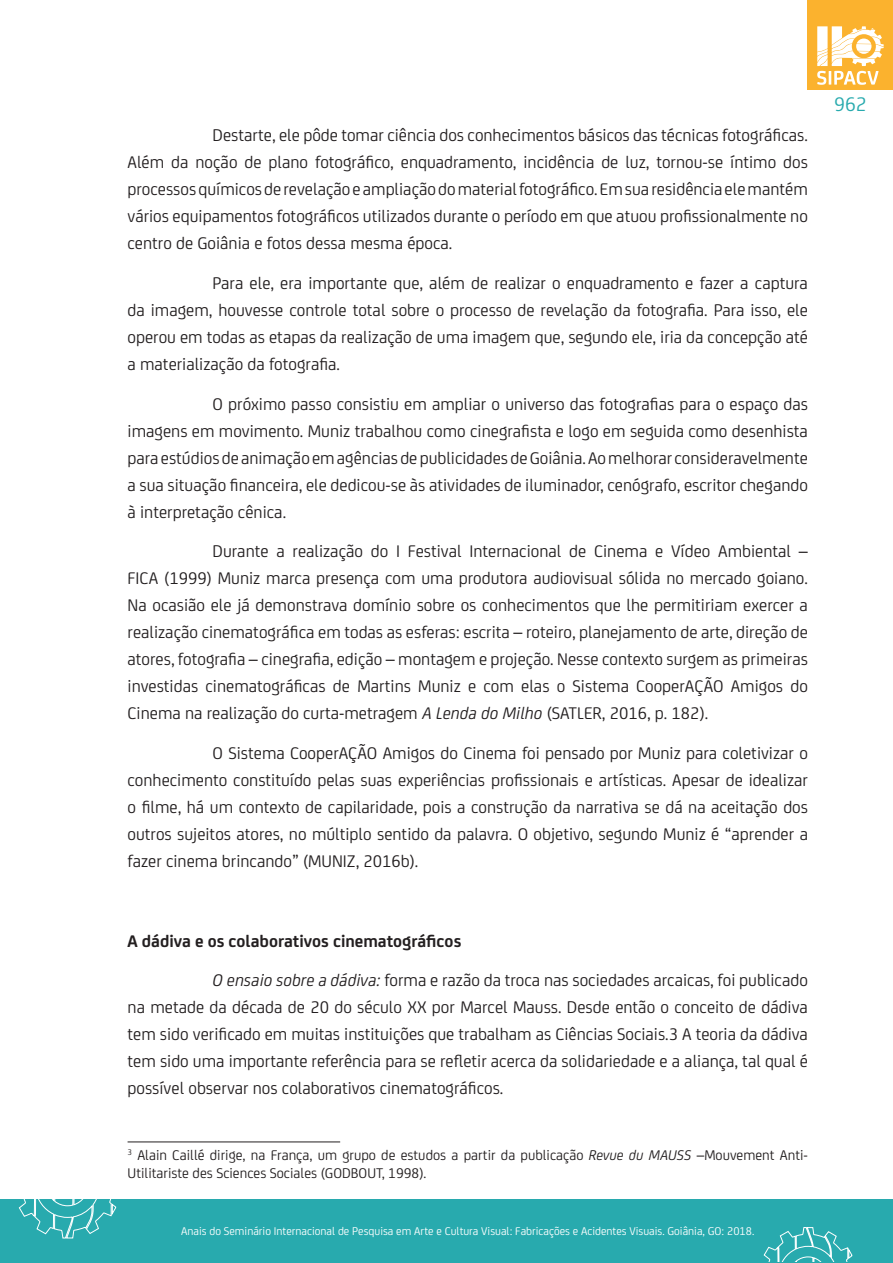
<style>
.page{position:relative;width:893px;height:1263px;background:#fff}
.page>*{position:absolute;margin:0;border:0;box-sizing:border-box;transform-origin:0 0}
.t1{font:21px "FS Joey";color:#28aaae}
.texto_corrido{font:18px/27px "FS Joey";color:#231f20;text-align:justify}
.texto_corrido-2{font:700 18px "FS Joey";color:#231f20}
.notas_de_rodapé{font:15px/18px "FS Joey";color:#231f20}
.t2{font:12px "FS Joey";color:#fff}
.s1{font-style:italic}
</style>
<div class="page">
<div style="left:808px;top:0;width:85px;height:89px;background:#fbb22e"></div>
<svg style="left:817px;top:26px;width:67px;height:59px"></svg>
<div style="left:0;top:1199px;width:893px;height:64px;background:#28aaae"></div>
<svg style="left:18px;top:1199px;width:99px;height:40px"></svg>
<svg style="left:763px;top:1227px;width:90px;height:35px"></svg>
<hr style="left:128px;top:1141px;width:212px;height:1px;background:#231f20">
<p class="texto_corrido" style="left:128px;top:121px;width:682px;text-indent:85px">Destarte, ele pôde tomar ciência dos conhecimentos básicos das técnicas fotográficas.<br>Além da noção de plano fotográfico, enquadramento, incidência de luz, tornou-se íntimo dos processos químicos de revelação e ampliação do material fotográfico. Em sua residência ele mantém vários equipamentos fotográficos utilizados durante o período em que atuou profissionalmente no centro de Goiânia e fotos dessa mesma época.</p>
<p class="texto_corrido" style="left:128px;top:268px;width:682px;text-indent:85px">Para ele, era importante que, além de realizar o enquadramento e fazer a captura da imagem, houvesse controle total sobre o processo de revelação da fotografia. Para isso, ele operou em todas as etapas da realização de uma imagem que, segundo ele, iria da concepção até a materialização da fotografia.</p>
<p class="texto_corrido" style="left:128px;top:389px;width:682px;text-indent:85px">O próximo passo consistiu em ampliar o universo das fotografias para o espaço das imagens em movimento. Muniz trabalhou como cinegrafista e logo em seguida como desenhista para estúdios de animação em agências de publicidades de Goiânia. Ao melhorar consideravelmente a sua situação financeira, ele dedicou-se às atividades de iluminador, cenógrafo, escritor chegando à interpretação cênica.</p>
<p class="texto_corrido" style="left:128px;top:537px;width:682px;text-indent:85px">Durante a realização do I Festival Internacional de Cinema e Vídeo Ambiental – FICA (1999) Muniz marca presença com uma produtora audiovisual sólida no mercado goiano.<br>Na ocasião ele já demonstrava domínio sobre os conhecimentos que lhe permitiriam exercer a realização cinematográfica em todas as esferas: escrita – roteiro, planejamento de arte, direção de atores, fotografia – cinegrafia, edição – montagem e projeção. Nesse contexto surgem as primeiras investidas cinematográficas de Martins Muniz e com elas o Sistema CooperAÇÃO Amigos do Cinema na realização do curta-metragem <span class="s1">A Lenda do Milho</span> (SATLER, 2016, p. 182).</p>
<p class="texto_corrido" style="left:128px;top:739px;width:682px;text-indent:85px">O Sistema CooperAÇÃO Amigos do Cinema foi pensado por Muniz para coletivizar o conhecimento constituído pelas suas experiências profissionais e artísticas. Apesar de idealizar o filme, há um contexto de capilaridade, pois a construção da narrativa se dá na aceitação dos outros sujeitos atores, no múltiplo sentido da palavra. O objetivo, segundo Muniz é “aprender a fazer cinema brincando” (MUNIZ, 2016b).</p>
<p class="texto_corrido-2" style="left:128px;top:927px;width:335px">A dádiva e os colaborativos cinematográficos</p>
<p class="texto_corrido" style="left:128px;top:966px;width:682px;text-indent:85px"><span class="s1">O ensaio sobre a dádiva:</span> forma e razão da troca nas sociedades arcaicas, foi publicado na metade da década de 20 do século XX por Marcel Mauss. Desde então o conceito de dádiva tem sido verificado em muitas instituições que trabalham as Ciências Sociais.3 A teoria da dádiva tem sido uma importante referência para se refletir acerca da solidariedade e a aliança, tal qual é possível observar nos colaborativos cinematográficos.</p>
<p class="notas_de_rodapé" style="left:128px;top:1145px;width:682px"><sup>3</sup> Alain Caillé dirige, na França, um grupo de estudos a partir da publicação <span class="s1">Revue du MAUSS</span> –Mouvement Anti-<br>Utilitariste des Sciences Sociales (GODBOUT, 1998).</p>
<p class="t2" style="left:181px;top:1223px;width:575px">Anais do Seminário Internacional de Pesquisa em Arte e Cultura Visual: Fabricações e Acidentes Visuais. Goiânia, GO: 2018.</p>
<p class="t1" style="left:834px;top:90px;width:34px">962</p>
</div>
